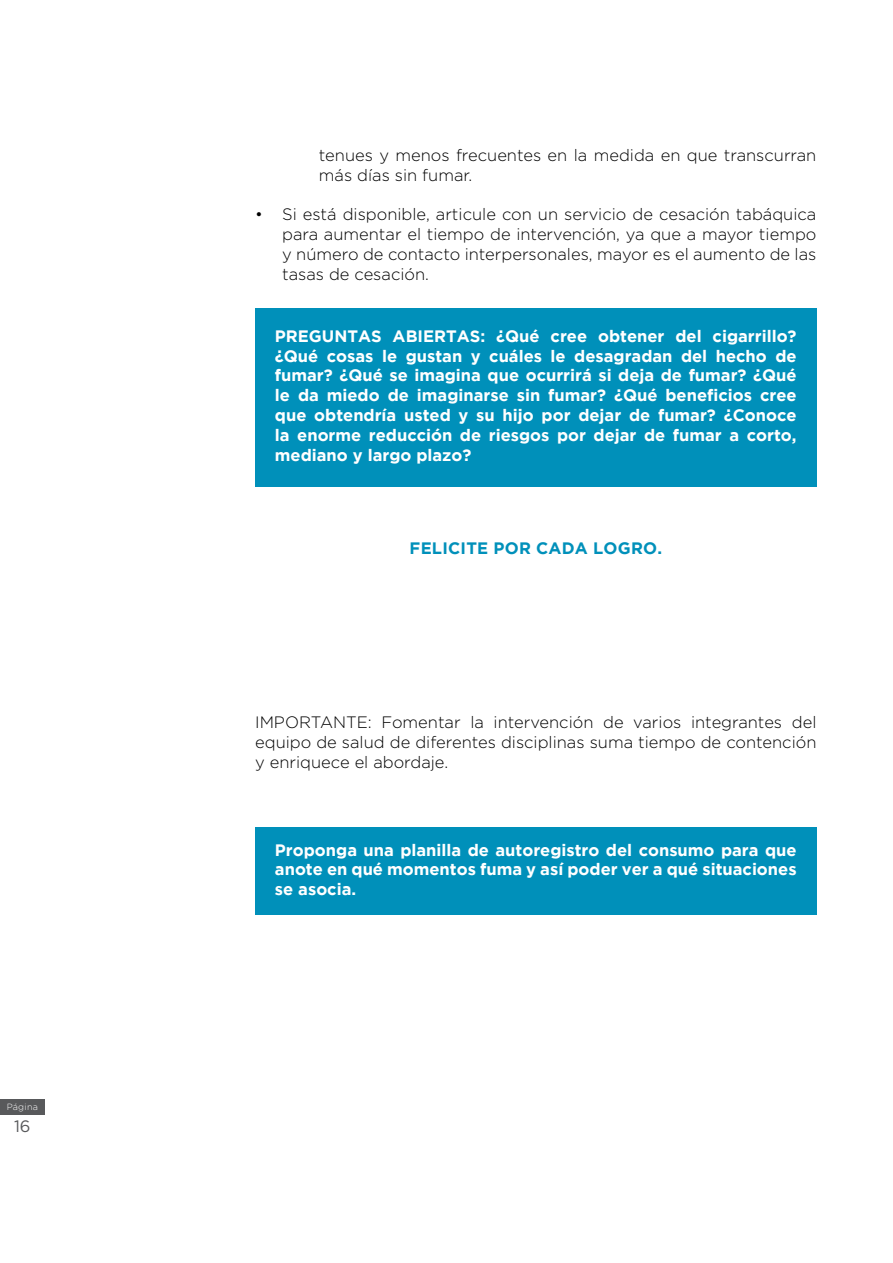
<style>
.page{position:relative;width:893px;height:1263px;background:#fff}
.page>*{position:absolute;margin:0;border:0;box-sizing:border-box;transform-origin:0 0}
.t1{font:700 16.5px/19.8px "Gotham";color:#fff;text-align:justify}
.t2{font:300 16.5px/19.8px "Gotham";color:#000;text-align:justify}
.t3{font:700 16.5px "Gotham";letter-spacing:.015em;color:#0090ba}
.t4{font:16.5px "Gotham";color:#58595b}
.t5{font:300 9px "Gotham Rounded";letter-spacing:.03em;color:#fff}
</style>
<div class="page">
<div style="left:0;top:1099px;width:45px;height:16px;background:#58595b"></div>
<div style="left:255px;top:308px;width:561px;height:179px;background:#0090ba"></div>
<div style="left:255px;top:827px;width:561px;height:87px;background:#0090ba"></div>
<p class="t5" style="left:7px;top:1100px;width:33px">Página</p>
<p class="t4" style="left:14px;top:1117px;width:18px">16</p>
<p class="t2" style="left:319px;top:145px;width:499px">tenues y menos frecuentes en la medida en que transcurran más días sin fumar.</p>
<p class="t2" style="left:282px;top:204px;width:536px;text-indent:-27px">• Si está disponible, articule con un servicio de cesación tabáquica para aumentar el tiempo de intervención, ya que a mayor tiempo y número de contacto interpersonales, mayor es el aumento de las tasas de cesación.</p>
<p class="t1" style="left:275px;top:326px;width:523px">PREGUNTAS ABIERTAS: ¿Qué cree obtener del cigarrillo? ¿Qué cosas le gustan y cuáles le desagradan del hecho de fumar? ¿Qué se imagina que ocurrirá si deja de fumar? ¿Qué le da miedo de imaginarse sin fumar? ¿Qué beneficios cree que obtendría usted y su hijo por dejar de fumar? ¿Conoce la enorme reducción de riesgos por dejar de fumar a corto, mediano y largo plazo?</p>
<p class="t3" style="left:410px;top:539px;width:254px">FELICITE POR CADA LOGRO.</p>
<p class="t2" style="left:255px;top:712px;width:563px">IMPORTANTE: Fomentar la intervención de varios integrantes del equipo de salud de diferentes disciplinas suma tiempo de contención y enriquece el abordaje.</p>
<p class="t1" style="left:275px;top:839px;width:523px">Proponga una planilla de autoregistro del consumo para que anote en qué momentos fuma y así poder ver a qué situaciones se asocia.</p>
</div>
